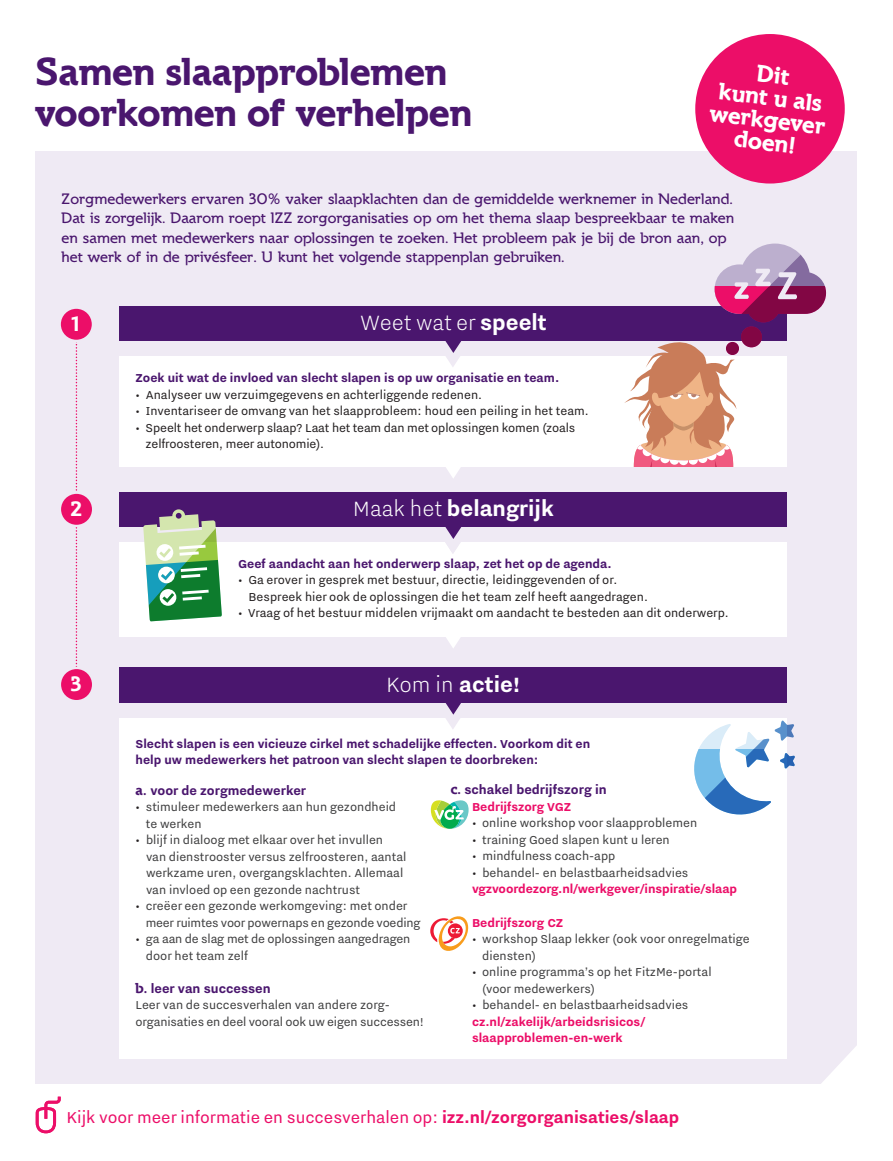
<style>
.page{position:relative;width:893px;height:1161px;background:#fff}
.page>*{position:absolute;margin:0;border:0;box-sizing:border-box;transform-origin:0 0}
.t1{font:700 40.5px/40.5px "Spartacus";color:#4a166e}
.t2{font:700 25.5px "Nitti Grotesk";color:#fff}
.t3{font:300 25.5px "Nitti Grotesk";letter-spacing:-.005em;color:#fff}
.t4{font:700 24.75px/22.5px "Spartacus";color:#fff;text-align:center}
.t5{font:700 21.6px "Spartacus";color:#fff}
.t6{font:19.5px "Nitti Grotesk";color:#ec0e68}
.t7{font:500 15.75px/19.5px "Spartacus";color:#4a166e}
.t8{font:700 15px "Nitti Grotesk";color:#4a166e}
.t9{font:14.25px/16.5px "Nitti Grotesk";color:#3e3e3f}
.t10{font:14.25px/16.5px "Nitti Grotesk";color:#231f20}
.t11{font:700 14.25px/15.8px "Nitti Grotesk";color:#4a166e}
.t12{font:700 14.25px/16.5px "Nitti Grotesk";color:#ec0e68}
.s1{font-weight:700}
.s2{font-weight:300}
.s3{font-family:"Spartacus"}
.s4{color:#231f20}
.s5{font-weight:400;color:#231f20}
.s6{font-weight:400;color:#3e3e3f}
</style>
<div class="page">
<div style="left:36px;top:151px;width:821px;height:933px;background:#efeaf4"></div>
<div style="left:119px;top:356px;width:668px;height:111px;background:#fff"></div>
<div style="left:119px;top:542px;width:668px;height:94px;background:#fff"></div>
<div style="left:119px;top:718px;width:668px;height:341px;background:#fff"></div>
<div style="left:119px;top:667px;width:668px;height:36px;background:#4a166e"></div>
<div style="left:119px;top:492px;width:668px;height:35px;background:#4a166e"></div>
<svg style="left:446px;top:467px;width:15px;height:11px"></svg>
<svg style="left:445px;top:636px;width:16px;height:12px"></svg>
<svg style="left:430px;top:800px;width:39px;height:29px"></svg>
<svg style="left:430px;top:916px;width:39px;height:35px"></svg>
<svg style="left:445px;top:527px;width:17px;height:27px"></svg>
<svg style="left:445px;top:341px;width:17px;height:26px"></svg>
<svg style="left:821px;top:1046px;width:36px;height:38px"></svg>
<svg style="left:36px;top:1096px;width:25px;height:37px"></svg>
<div style="left:119px;top:306px;width:668px;height:35px;background:#4a166e"></div>
<div style="left:695px;top:34px;width:150px;height:150px;background:#ec0e68;border-radius:50%"></div>
<svg style="left:694px;top:720px;width:101px;height:95px"></svg>
<svg style="left:624px;top:244px;width:202px;height:223px"></svg>
<svg style="left:76px;top:342px;width:1px;height:325px"></svg>
<div style="left:60px;top:308px;width:33px;height:33px;background:#ec0e68;border-radius:50%"></div>
<div style="left:58px;top:306px;width:36px;height:36px;border:2px solid #efeaf4;border-radius:50%"></div>
<div style="left:60px;top:493px;width:33px;height:33px;background:#ec0e68;border-radius:50%"></div>
<div style="left:59px;top:491px;width:35px;height:36px;border:2px solid #efeaf4;border-radius:50%"></div>
<div style="left:60px;top:668px;width:33px;height:33px;background:#ec0e68;border-radius:50%"></div>
<div style="left:59px;top:667px;width:35px;height:35px;border:2px solid #efeaf4;border-radius:50%"></div>
<svg style="left:445px;top:703px;width:16px;height:26px"></svg>
<svg style="left:143px;top:509px;width:79px;height:112px"></svg>
<h1 class="t1" style="left:36px;top:52px;width:438px">Samen slaapproblemen voorkomen of verhelpen</h1>
<h3 class="t4" style="left:717px;top:57px;width:117px;rotate:7deg">Dit<br>kunt u als werkgever doen!</h3>
<p class="t7" style="left:62px;top:189px;width:674px">Zorgmedewerkers ervaren 30% vaker slaapklachten dan de gemiddelde werknemer in Nederland.<br>Dat is zorgelijk. Daarom roept IZZ zorgorganisaties op om het thema slaap bespreekbaar te maken en samen met medewerkers naar oplossingen te zoeken. Het probleem pak je bij de bron aan, op het werk of in de privésfeer. U kunt het volgende stappenplan gebruiken.</p>
<h3 class="t5" style="left:72px;top:312px;width:9px">1</h3>
<h2 class="t3" style="left:360px;top:308px;width:188px">Weet wat er <span class="s1">speelt</span></h2>
<p class="t11" style="left:136px;top:370px;width:425px">Zoek uit wat de invloed van slecht slapen is op uw organisatie en team.</p>
<p class="t10" style="left:136px;top:386px;width:348px">• Analyseer uw verzuimgegevens en achterliggende redenen.</p>
<p class="t10" style="left:136px;top:402px;width:455px">• Inventariseer de omvang van het slaapprobleem: houd een peiling in het team.</p>
<p class="t10" style="left:146px;top:419px;width:431px;text-indent:-10px">• Speelt het onderwerp slaap? Laat het team dan met oplossingen komen (zoals zelfroosteren, meer autonomie).</p>
<h3 class="t5" style="left:70px;top:497px;width:13px">2</h3>
<h2 class="t2" style="left:353px;top:494px;width:202px"><span class="s2">Maak het</span> belangrijk</h2>
<p class="t11" style="left:238px;top:555px;width:375px">Geef aandacht aan het onderwerp slaap, zet het op de agenda.</p>
<p class="t10" style="left:248px;top:571px;width:401px;text-indent:-10px">• Ga erover in gesprek met bestuur, directie, leidinggevenden of or.<br>Bespreek hier ook de oplossingen die het team zelf heeft aangedragen.</p>
<p class="t10" style="left:238px;top:604px;width:492px">• Vraag of het bestuur middelen vrijmaakt om aandacht te besteden aan dit onderwerp.</p>
<h3 class="t5" style="left:71px;top:672px;width:13px">3</h3>
<h2 class="t2" style="left:386px;top:670px;width:136px"><span class="s2">Kom in</span> actie!</h2>
<p class="t11" style="left:136px;top:735px;width:456px">Slecht slapen is een vicieuze cirkel met schadelijke effecten. Voorkom dit en help uw medewerkers het patroon van slecht slapen te doorbreken:</p>
<p class="t8" style="left:136px;top:782px;width:172px"><span class="s3">a.</span> voor de zorgmedewerker</p>
<p class="t9" style="left:146px;top:798px;width:252px;text-indent:-10px"><span class="s4">•</span> stimuleer medewerkers aan hun gezondheid te werken</p>
<p class="t9" style="left:146px;top:831px;width:262px;text-indent:-10px"><span class="s4">•</span> blijf in dialoog met elkaar over het invullen van dienstrooster versus zelfroosteren, aantal werkzame uren, overgangsklachten. Allemaal van invloed op een gezonde nachtrust</p>
<p class="t9" style="left:146px;top:897px;width:276px;text-indent:-10px"><span class="s4">•</span> creëer een gezonde werkomgeving: met onder meer ruimtes voor powernaps en gezonde voeding</p>
<p class="t9" style="left:146px;top:930px;width:266px;text-indent:-10px"><span class="s4">•</span> ga aan de slag met de oplossingen aangedragen door het team zelf</p>
<p class="t8" style="left:136px;top:980px;width:137px"><span class="s3">b.</span> leer van successen</p>
<p class="t9" style="left:136px;top:996px;width:290px">Leer van de succesverhalen van andere zorg&shy;organisaties en deel vooral ook uw eigen successen!</p>
<p class="t8" style="left:451px;top:781px;width:158px"><span class="s3">c.</span> schakel bedrijfszorg in</p>
<p class="t12" style="left:472px;top:798px;width:101px">Bedrijfszorg VGZ</p>
<p class="t9" style="left:472px;top:814px;width:227px"><span class="s4">•</span> online workshop voor slaapproblemen</p>
<p class="t9" style="left:472px;top:831px;width:199px"><span class="s4">•</span> training Goed slapen kunt u leren</p>
<p class="t9" style="left:472px;top:847px;width:145px"><span class="s4">•</span> mindfulness coach-app</p>
<p class="t12" style="left:472px;top:864px;width:267px"><span class="s5">•</span> <span class="s6">behandel- en belastbaarheidsadvies </span>vgzvoordezorg.nl/werkgever/inspiratie/slaap</p>
<p class="t12" style="left:472px;top:914px;width:93px">Bedrijfszorg CZ</p>
<p class="t9" style="left:482px;top:930px;width:269px;text-indent:-10px"><span class="s4">•</span> workshop Slaap lekker (ook voor onregelmatige diensten)</p>
<p class="t9" style="left:482px;top:963px;width:231px;text-indent:-10px"><span class="s4">•</span> online programma’s op het FitzMe-portal (voor medewerkers)</p>
<p class="t12" style="left:472px;top:996px;width:218px"><span class="s5">•</span> <span class="s6">behandel- en belastbaarheidsadvies </span>cz.nl/zakelijk/arbeidsrisicos/ slaapproblemen-en-werk</p>
<h3 class="t6" style="left:67px;top:1106px;width:614px">Kijk voor meer informatie en succesverhalen op: <span class="s1">izz.nl/zorgorganisaties/slaap</span></h3>
</div>
